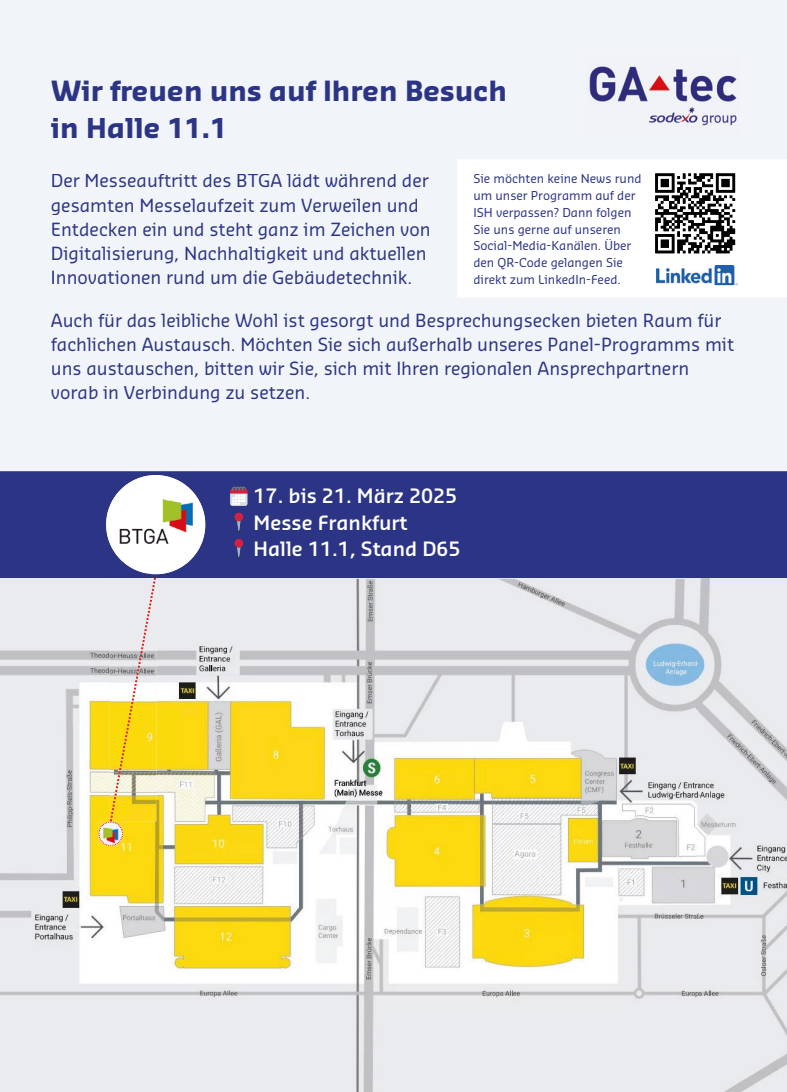
<style>
.page{position:relative;width:787px;height:1092px;background:#fff}
.page>*{position:absolute;margin:0;border:0;box-sizing:border-box;transform-origin:0 0}
.t1{font:700 27px/37.2px "Sansa Pro";color:#2c3485}
.t2{font:600 19.25px/26.2px "Sansa Pro";color:#fff}
.t3{font:17.75px/24.2px "Sansa Pro";color:#2c3485}
.t4{font:12px/16.8px "Sansa Pro";color:#2c3485}
</style>
<div class="page">
<div style="left:0;top:0;width:787px;height:471px;background:#f1f4f8"></div>
<div style="left:52px;top:81px;width:453px;height:20px;background:#f1f4f8"></div>
<div style="left:51px;top:118px;width:171px;height:21px;background:#f1f4f8"></div>
<div style="left:51px;top:313px;width:429px;height:17px;background:#f1f4f8"></div>
<div style="left:482px;top:313px;width:239px;height:17px;background:#f1f4f8"></div>
<div style="left:51px;top:337px;width:446px;height:14px;background:#f1f4f8"></div>
<div style="left:500px;top:338px;width:233px;height:16px;background:#f1f4f8"></div>
<div style="left:52px;top:362px;width:417px;height:16px;background:#f1f4f8"></div>
<div style="left:471px;top:362px;width:216px;height:16px;background:#f1f4f8"></div>
<div style="left:52px;top:386px;width:256px;height:16px;background:#f1f4f8"></div>
<div style="left:53px;top:174px;width:375px;height:13px;background:#f1f4f8"></div>
<div style="left:52px;top:198px;width:365px;height:17px;background:#f1f4f8"></div>
<div style="left:53px;top:222px;width:376px;height:17px;background:#f1f4f8"></div>
<div style="left:53px;top:247px;width:372px;height:16px;background:#f1f4f8"></div>
<div style="left:53px;top:271px;width:357px;height:13px;background:#f1f4f8"></div>
<img style="left:587px;top:54px;width:151px;height:82px">
<svg style="left:457px;top:159px;width:330px;height:138px"></svg>
<div style="left:474px;top:174px;width:166px;height:9px;background:#fff"></div>
<div style="left:474px;top:191px;width:161px;height:11px;background:#fff"></div>
<div style="left:474px;top:208px;width:156px;height:11px;background:#fff"></div>
<div style="left:474px;top:224px;width:146px;height:12px;background:#fff"></div>
<div style="left:474px;top:239px;width:157px;height:11px;background:#fff"></div>
<div style="left:474px;top:258px;width:148px;height:11px;background:#fff"></div>
<div style="left:474px;top:275px;width:145px;height:9px;background:#fff"></div>
<hr style="left:652px;top:170px;width:85px;height:1px;background:#fff">
<svg style="left:652px;top:171px;width:86px;height:85px"></svg>
<svg style="left:656px;top:265px;width:81px;height:20px"></svg>
<div style="left:0;top:471px;width:787px;height:106px;background:#2c3485"></div>
<svg style="left:230px;top:486px;width:17px;height:19px"></svg>
<div style="left:248px;top:488px;width:208px;height:15px;background:#2c3485"></div>
<svg style="left:234px;top:512px;width:9px;height:20px"></svg>
<div style="left:248px;top:515px;width:159px;height:14px;background:#2c3485"></div>
<svg style="left:234px;top:539px;width:9px;height:19px"></svg>
<div style="left:248px;top:541px;width:211px;height:17px;background:#2c3485"></div>
<hr style="left:157px;top:578px;width:630px;height:1px;background:#f1f4f8">
<hr style="left:0;top:578px;width:110px;height:1px;background:#f1f4f8">
<img style="left:0;top:579px;width:787px;height:512px">
<svg style="left:99px;top:474px;width:106px;height:372px"></svg>
<img style="left:102px;top:827px;width:18px;height:13px">
<img style="left:102px;top:840px;width:18px;height:3px">
<h1 class="t1" style="left:51px;top:72px;width:458px">Wir freuen uns auf Ihren Besuch in Halle 11.1</h1>
<p class="t3" style="left:51px;top:168px;width:381px">Der Messeauftritt des BTGA lädt während der gesamten Messelaufzeit zum Verweilen und Entdecken ein und steht ganz im Zeichen von Digitalisierung, Nachhaltigkeit und aktuellen Innovationen rund um die Gebäudetechnik.</p>
<p class="t4" style="left:473px;top:170px;width:170px">Sie möchten keine News rund um unser Programm auf der<br>ISH verpassen? Dann folgen<br>Sie uns gerne auf unseren<br>Social-Media-Kanälen. Über den QR-Code gelangen Sie direkt zum LinkedIn-Feed.</p>
<p class="t3" style="left:51px;top:307px;width:685px">Auch für das leibliche Wohl ist gesorgt und Besprechungsecken bieten Raum für fachlichen Austausch. Möchten Sie sich außerhalb unseres Panel-Programms mit uns austauschen, bitten wir Sie, sich mit Ihren regionalen Ansprechpartnern vorab in Verbindung zu setzen.</p>
<p class="t2" style="left:253px;top:482px;width:208px">17. bis 21. März 2025<br>Messe Frankfurt<br>Halle 11.1, Stand D65</p>
</div>
